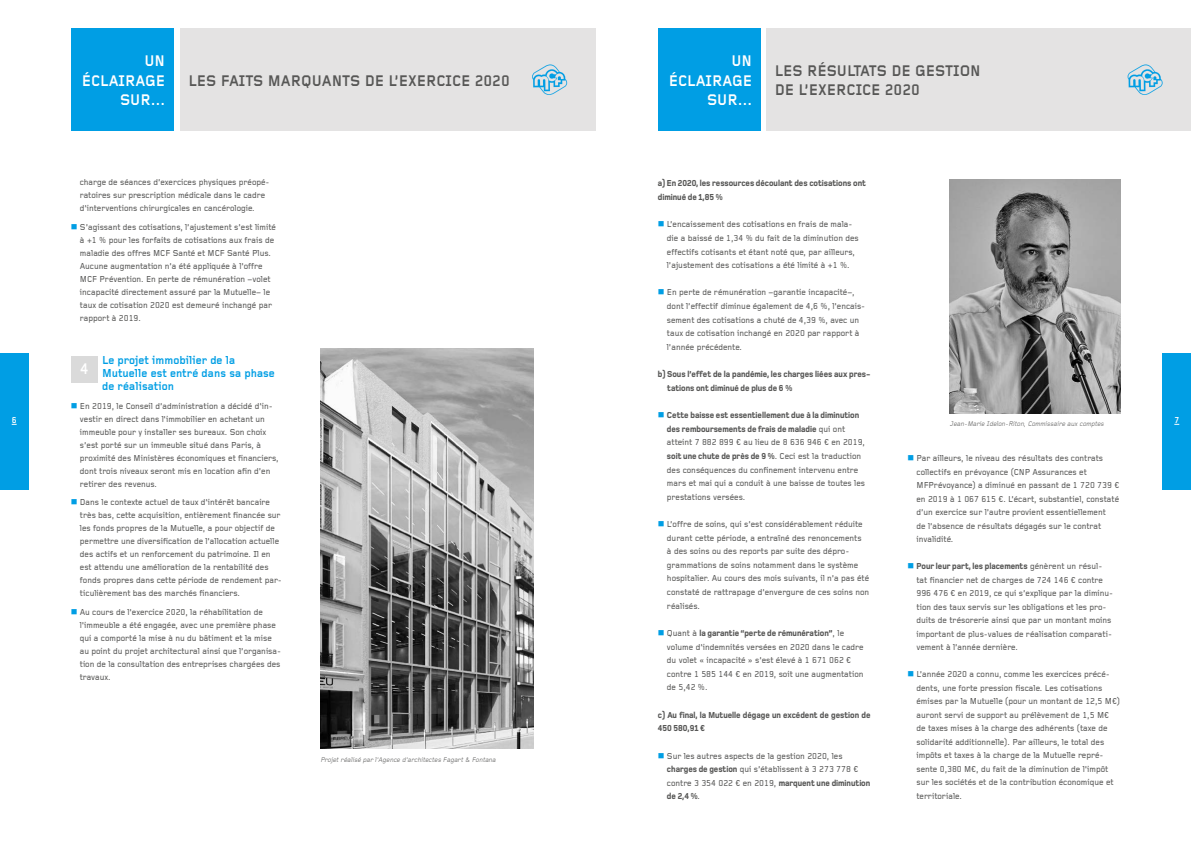
<style>
.page{position:relative;width:1191px;height:842px;background:#fff}
.page>*{position:absolute;margin:0;border:0;box-sizing:border-box;transform-origin:0 0}
.t1{font:700 16px/19px "Foundry Gridnik";color:#575756;scale:.9 1}
.t2{font:700 16px/19.2px "Foundry Gridnik";color:#fff;text-align:right;scale:.9 1}
.t3{font:16px "Foundry Monoline Bold RO";color:#fff;scale:.9 1}
.t4{font:700 12px/13px "Foundry Gridnik";color:#009ee4;scale:.9 1}
.t5{font:500 9px/13px "Foundry Gridnik";letter-spacing:-.005em;color:#575756;scale:.9 1}
.t6{font:9px/13.6px "Foundry Monoline Extra Bold RO";letter-spacing:-.005em;color:#575756;scale:.9 1}
.t7{font:700 9px "Foundry Gridnik";color:#fff;scale:.9 1}
.t8{font:italic 7px "Foundry Gridnik";color:#575756;scale:.9 1}
.s1{color:#009ee4}
.s2{font-family:"Foundry Gridnik";font-weight:500}
.s3{font-family:"Foundry Monoline Extra Bold RO";font-weight:400}
</style>
<div class="page">
<div style="left:1162px;top:353px;width:29px;height:136px;background:#009ee4"></div>
<div style="left:0;top:353px;width:28px;height:136px;background:#009ee4"></div>
<div style="left:71px;top:356px;width:26px;height:26px;background:#dadada"></div>
<div style="left:71px;top:28px;width:103px;height:103px;background:#009ee4"></div>
<div style="left:180px;top:28px;width:415px;height:103px;background:#e4e3e3"></div>
<svg style="left:532px;top:64px;width:35px;height:31px"></svg>
<div style="left:658px;top:28px;width:102px;height:103px;background:#009ee4"></div>
<div style="left:766px;top:28px;width:425px;height:103px;background:#e4e3e3"></div>
<svg style="left:1127px;top:64px;width:35px;height:31px"></svg>
<img style="left:950px;top:179px;width:170px;height:234px">
<img style="left:320px;top:349px;width:213px;height:400px">
<h1 class="t2" style="left:82px;top:51px;width:94px">UN<br>ÉCLAIRAGE<br>SUR…</h1>
<h1 class="t1" style="left:189px;top:71px;width:358px">LES FAITS MARQUANTS DE L’EXERCICE 2020</h1>
<h1 class="t2" style="left:669px;top:51px;width:94px">UN<br>ÉCLAIRAGE<br>SUR…</h1>
<h1 class="t1" style="left:775px;top:61px;width:230px">LES RÉSULTATS DE GESTION<br>DE L’EXERCICE 2020</h1>
<p class="t6" style="left:658px;top:177px;width:233px">a) En 2020, les ressources découlant des cotisations ont diminué de 1,85 %</p>
<p class="t5" style="left:667px;top:217px;width:215px;line-height:13.6px;text-indent:-9px"><span class="s1">■</span> L’encaissement des cotisations en frais de mala&shy;die a baissé de 1,34 % du fait de la diminution des effectifs cotisants et étant noté que, par ailleurs, l’ajustement des cotisations a été limité à +1 %.</p>
<p class="t5" style="left:667px;top:285px;width:222px;line-height:13.6px;text-indent:-9px"><span class="s1">■</span> En perte de rémunération –garantie incapacité–, dont l’effectif diminue également de 4,6 %, l’encais&shy;sement des cotisations a chuté de 4,39 %, avec un taux de cotisation inchangé en 2020 par rapport à l’année précédente.</p>
<p class="t6" style="left:667px;top:368px;width:227px;text-indent:-9px">b) Sous l’effet de la pandémie, les charges liées aux pres&shy;tations ont diminué de plus de 6 %</p>
<p class="t6" style="left:658px;top:408px;width:225px;text-align:center"><span class="s1">■</span> Cette baisse est essentiellement due à la diminution des remboursements de frais de maladie <span class="s2">qui ont</span></p>
<p class="t5" style="left:667px;top:436px;width:221px">atteint 7 882 899 ¤ au lieu de 8 636 946 ¤ en 2019,</p>
<p class="t6" style="left:667px;top:449px;width:217px">soit une chute de près de 9 %<span class="s2">. Ceci est la traduction</span></p>
<p class="t5" style="left:667px;top:463px;width:222px;line-height:13.6px">des conséquences du confinement intervenu entre mars et mai qui a conduit à une baisse de toutes les prestations versées.</p>
<p class="t5" style="left:667px;top:517px;width:226px;line-height:13.6px;text-indent:-9px"><span class="s1">■</span> L’offre de soins, qui s’est considérablement réduite durant cette période, a entraîné des renoncements<br>à des soins ou des reports par suite des dépro&shy;grammations de soins notamment dans le système hospitalier. Au cours des mois suivants, il n’a pas été constaté de rattrapage d’envergure de ces soins non réalisés.</p>
<p class="t6" style="left:658px;top:626px;width:208px"><span class="s1">■</span> <span class="s2">Quant à</span> la garantie “perte de rémunération”<span class="s2">, le</span></p>
<p class="t5" style="left:667px;top:640px;width:220px;line-height:13.6px">volume d’indemnités versées en 2020 dans le cadre du volet « incapacité » s’est élevé à 1 671 062 ¤ contre 1 585 144 ¤ en 2019, soit une augmentation de 5,42 %.</p>
<p class="t6" style="left:658px;top:708px;width:238px">c) Au final, la Mutuelle dégage un excédent de gestion de<br>450 580,91 €</p>
<p class="t5" style="left:667px;top:749px;width:227px;line-height:13.6px;text-indent:-9px"><span class="s1">■</span> Sur les autres aspects de la gestion 2020, les <span class="s3">charges de gestion</span> qui s’établissent à 3 273 778 ¤ contre 3 354 022 ¤ en 2019, <span class="s3">marquent une diminution</span></p>
<p class="t6" style="left:667px;top:790px;width:38px">de 2,4 %<span class="s2">.</span></p>
<p class="t5" style="left:80px;top:176px;width:212px">charge de séances d’exercices physiques préopé&shy;ratoires sur prescription médicale dans le cadre d’interventions chirurgicales en cancérologie.</p>
<p class="t5" style="left:80px;top:221px;width:219px;text-indent:-9px"><span class="s1">■</span> S’agissant des cotisations, l’ajustement s’est limité à +1 % pour les forfaits de cotisations aux frais de maladie des offres MCF Santé et MCF Santé Plus.<br>Aucune augmentation n’a été appliquée à l’offre MCF Prévention. En perte de rémunération –volet incapacité directement assuré par la Mutuelle– le taux de cotisation 2020 est demeuré inchangé par rapport à 2019.</p>
<h2 class="t4" style="left:102px;top:353px;width:194px">Le projet immobilier de la<br>Mutuelle est entré dans sa phase de réalisation</h2>
<p class="t5" style="left:80px;top:399px;width:222px;text-indent:-9px"><span class="s1">■</span> En 2019, le Conseil d’administration a décidé d’in&shy;vestir en direct dans l’immobilier en achetant un immeuble pour y installer ses bureaux. Son choix s’est porté sur un immeuble situé dans Paris, à proximité des Ministères économiques et financiers, dont trois niveaux seront mis en location afin d’en retirer des revenus.</p>
<p class="t5" style="left:80px;top:496px;width:226px;text-indent:-9px"><span class="s1">■</span> Dans le contexte actuel de taux d’intérêt bancaire très bas, cette acquisition, entièrement financée sur les fonds propres de la Mutuelle, a pour objectif de permettre une diversification de l’allocation actuelle des actifs et un renforcement du patrimoine. Il en est attendu une amélioration de la rentabilité des fonds propres dans cette période de rendement par&shy;ticulièrement bas des marchés financiers.</p>
<p class="t5" style="left:80px;top:605px;width:225px;text-indent:-9px"><span class="s1">■</span> Au cours de l’exercice 2020, la réhabilitation de l’immeuble a été engagée, avec une première phase qui a comporté la mise à nu du bâtiment et la mise au point du projet architectural ainsi que l’organisa&shy;tion de la consultation des entreprises chargées des travaux.</p>
<h1 class="t3" style="left:80px;top:360px;width:11px">4</h1>
<p class="t7" style="left:12px;top:416px;width:7px">6</p>
<p class="t7" style="left:1174px;top:416px;width:7px">7</p>
<p class="t8" style="left:950px;top:420px;width:174px">Jean-Marie Idelon-Riton, Commissaire aux comptes</p>
<p class="t5" style="left:916px;top:452px;width:227px;line-height:13.5px;text-indent:-9px"><span class="s1">■</span> Par ailleurs, le niveau des résultats des contrats collectifs en prévoyance (CNP Assurances et MFPrévoyance) a diminué en passant de 1 720 739 ¤ en 2019 à 1 067 615 ¤. L’écart, substantiel, constaté d’un exercice sur l’autre provient essentiellement<br>de l’absence de résultats dégagés sur le contrat invalidité.</p>
<p class="t6" style="left:907px;top:560px;width:218px"><span class="s1">■</span> Pour leur part, les placements <span class="s2">génèrent un résul-</span></p>
<p class="t5" style="left:916px;top:573px;width:220px;line-height:13.5px">tat financier net de charges de 724 146 ¤ contre 996 476 ¤ en 2019, ce qui s’explique par la diminu&shy;tion des taux servis sur les obligations et les pro&shy;duits de trésorerie ainsi que par un montant moins important de plus-values de réalisation comparati&shy;vement à l’année dernière.</p>
<p class="t5" style="left:916px;top:668px;width:228px;line-height:13.5px;text-indent:-9px"><span class="s1">■</span> L’année 2020 a connu, comme les exercices précé&shy;dents, une forte pression fiscale. Les cotisations émises par la Mutuelle (pour un montant de 12,5 M¤) auront servi de support au prélèvement de 1,5 M¤ de taxes mises à la charge des adhérents (taxe de solidarité additionnelle). Par ailleurs, le total des impôts et taxes à la charge de la Mutuelle repré&shy;sente 0,380 M¤, du fait de la diminution de l’impôt sur les sociétés et de la contribution économique et territoriale.</p>
<p class="t8" style="left:320px;top:756px;width:198px">Projet réalisé par l’Agence d’architectes Fagart &amp; Fontana</p>
</div>
